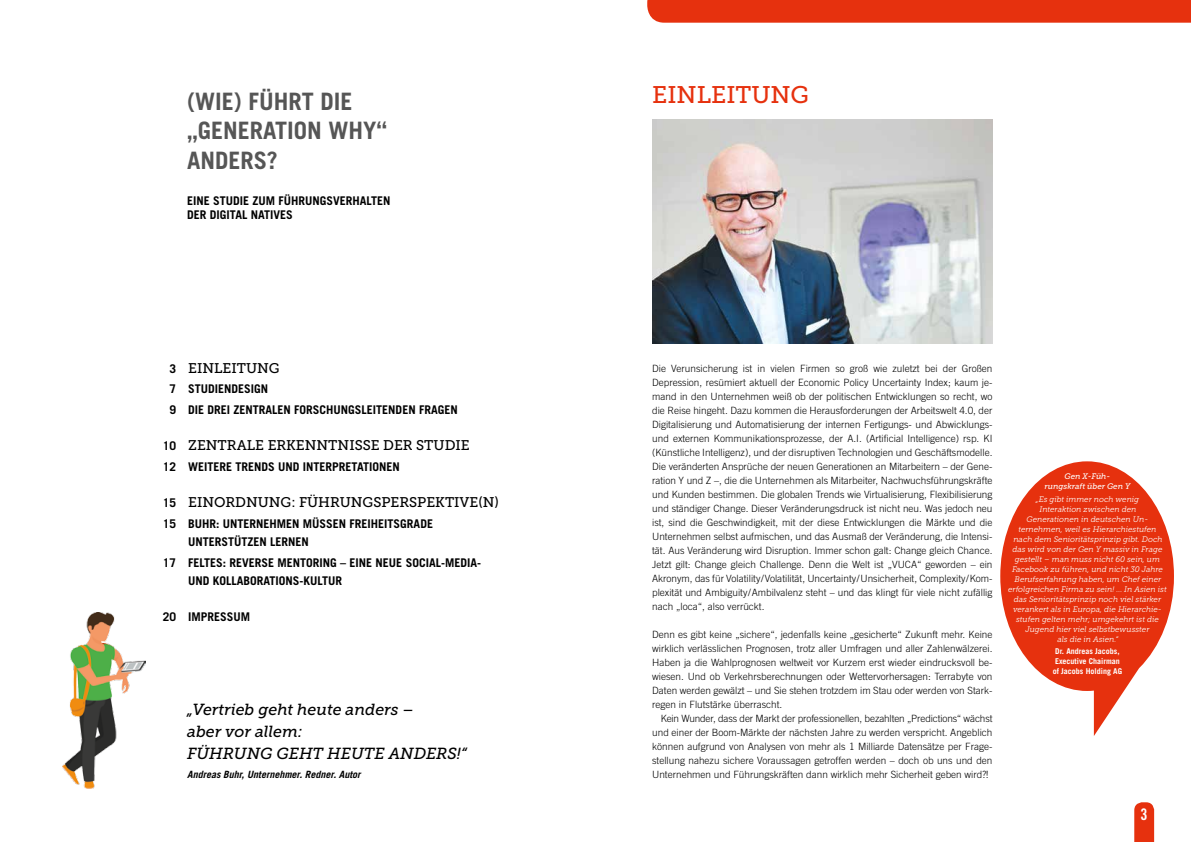
<style>
.page{position:relative;width:1191px;height:842px;background:#fff}
.page>*{position:absolute;margin:0;border:0;box-sizing:border-box;transform-origin:0 0}
.t1{font:700 24px/29.4px "Trade Gothic LT Std";color:#565656}
.t2{font:24px "Museo Slab 500";color:#e6310e}
.t3{font:italic 16px/22px "Museo Slab 500";color:#000}
.t4{font:16px "Trade Gothic LT Std Bd Cn 20";color:#fff}
.t5{font:14px "Museo Slab 500";color:#000}
.t6{font:700 12px/18px "Trade Gothic LT Std";color:#000}
.t7{font:300 10px/14px "Trade Gothic LT Std";color:#000;text-align:justify}
.t8{font:italic 700 10px "Trade Gothic LT Std";color:#000}
.t9{font:italic 8px/10px "Museo Slab 300";color:#fff;text-align:center}
.t10{font:700 8px/10px "Trade Gothic LT Std";color:#fff;text-align:center}
.t11{font:italic 8px/10px "Museo Slab 500";color:#fff;text-align:center}
.s1{font-family:"Trade Gothic LT Std";font-weight:700;font-size:12px}
</style>
<div class="page">
<svg style="left:1134px;top:802px;width:20px;height:40px"></svg>
<img style="left:652px;top:120px;width:340px;height:224px">
<div style="left:647px;top:0;width:544px;height:23px;background:#e6310e"></div>
<svg style="left:1000px;top:461px;width:174px;height:275px;fill:#e6310e"></svg>
<img style="left:62px;top:612px;width:84px;height:177px">
<h1 class="t1" style="left:187px;top:86px;width:202px">(WIE) FÜHRT DIE „GENERATION WHY“<br>ANDERS?</h1>
<p class="t6" style="left:187px;top:194px;width:205px;line-height:14px">EINE STUDIE ZUM FÜHRUNGSVERHALTEN<br>DER DIGITAL NATIVES</p>
<h3 class="t5" style="left:169px;top:360px;width:112px"><span class="s1">3</span> EINLEITUNG</h3>
<p class="t6" style="left:169px;top:378px;width:290px;line-height:20.8px">7 STUDIENDESIGN<br>9 DIE DREI ZENTRALEN FORSCHUNGSLEITENDEN FRAGEN</p>
<h3 class="t5" style="left:163px;top:438px;width:308px"><span class="s1">10</span> ZENTRALE ERKENNTNISSE DER STUDIE</h3>
<p class="t6" style="left:163px;top:458px;width:238px">12 WEITERE TRENDS UND INTERPRETATIONEN</p>
<h3 class="t5" style="left:163px;top:494px;width:338px"><span class="s1">15</span> EINORDNUNG: FÜHRUNGSPERSPEKTIVE(N)</h3>
<p class="t6" style="left:188px;top:514px;width:246px;text-indent:-25px">15 BUHR: UNTERNEHMEN MÜSSEN FREIHEITSGRADE<br>UNTERSTÜTZEN LERNEN</p>
<p class="t6" style="left:188px;top:553px;width:294px;text-indent:-25px">17 FELTES: REVERSE MENTORING – EINE NEUE SOCIAL-MEDIA-<br>UND KOLLABORATIONS-KULTUR</p>
<p class="t6" style="left:163px;top:607px;width:89px">20 IMPRESSUM</p>
<h2 class="t3" style="left:187px;top:698px;width:281px">„Vertrieb geht heute anders –<br>aber vor allem:<br>FÜHRUNG GEHT HEUTE ANDERS!“</h2>
<p class="t8" style="left:187px;top:768px;width:175px">Andreas Buhr, Unternehmer. Redner. Autor</p>
<h1 class="t2" style="left:652px;top:81px;width:158px">EINLEITUNG</h1>
<p class="t7" style="left:652px;top:361px;width:342px">Die Verunsicherung ist in vielen Firmen so groß wie zuletzt bei der Großen Depression, resümiert aktuell der Economic Policy Uncertainty Index; kaum je&shy;mand in den Unternehmen weiß ob der politischen Entwicklungen so recht, wo die Reise hingeht. Dazu kommen die Herausforderungen der Arbeitswelt 4.0, der Digitalisierung und Automatisierung der internen Fertigungs- und Abwicklungs&shy;und externen Kommunikationsprozesse, der A.I. (Artificial Intelligence) rsp. KI (Künstliche Intelligenz), und der disruptiven Technologien und Geschäftsmodelle.<br>Die veränderten Ansprüche der neuen Generationen an Mitarbeitern – der Gene&shy;ration Y und Z –, die die Unternehmen als Mitarbeiter, Nachwuchsführungskräfte und Kunden bestimmen. Die globalen Trends wie Virtualisierung, Flexibilisierung und ständiger Change. Dieser Veränderungsdruck ist nicht neu. Was jedoch neu ist, sind die Geschwindigkeit, mit der diese Entwicklungen die Märkte und die Unternehmen selbst aufmischen, und das Ausmaß der Veränderung, die Intensi&shy;tät. Aus Veränderung wird Disruption. Immer schon galt: Change gleich Chance.<br>Jetzt gilt: Change gleich Challenge. Denn die Welt ist „VUCA“ geworden – ein Akronym, das für Volatility/Volatilität, Uncertainty/Unsicherheit, Complexity/Kom&shy;plexität und Ambiguity/Ambilvalenz steht – und das klingt für viele nicht zufällig nach „loca“, also verrückt.</p>
<p class="t7" style="left:652px;top:627px;width:342px">Denn es gibt keine „sichere“, jedenfalls keine „gesicherte“ Zukunft mehr. Keine wirklich verlässlichen Prognosen, trotz aller Umfragen und aller Zahlenwälzerei.<br>Haben ja die Wahlprognosen weltweit vor Kurzem erst wieder eindrucksvoll be&shy;wiesen. Und ob Verkehrsberechnungen oder Wettervorhersagen: Terrabyte von Daten werden gewälzt – und Sie stehen trotzdem im Stau oder werden von Stark&shy;regen in Flutstärke überrascht.</p>
<p class="t7" style="left:652px;top:711px;width:342px;text-indent:8px">Kein Wunder, dass der Markt der professionellen, bezahlten „Predictions“ wächst und einer der Boom-Märkte der nächsten Jahre zu werden verspricht. Angeblich können aufgrund von Analysen von mehr als 1 Milliarde Datensätze per Frage&shy;stellung nahezu sichere Voraussagen getroffen werden – doch ob uns und den Unternehmen und Führungskräften dann wirklich mehr Sicherheit geben wird?!</p>
<p class="t11" style="left:1044px;top:471px;width:87px">Gen X-Füh&shy;rungskraft über Gen Y</p>
<p class="t9" style="left:1008px;top:494px;width:160px">„Es gibt immer noch wenig<br>Interaktion zwischen den<br>Generationen in deutschen Un&shy;ternehmen, weil es Hierarchiestufen nach dem Senioritätsprinzip gibt. Doch das wird von der Gen Y massiv in Frage gestellt – man muss nicht 60 sein, um Facebook zu führen, und nicht 30 Jahre Berufserfahrung haben, um Chef einer erfolgreichen Firma zu sein! ... In Asien ist das Senioritätsprinzip noch viel stärker verankert als in Europa, die Hierarchie&shy;stufen gelten mehr; umgekehrt ist die Jugend hier viel selbstbewusster<br>als die in Asien.“</p>
<p class="t10" style="left:1052px;top:646px;width:71px">Dr. Andreas Jacobs,<br>Executive Chairman of Jacobs Holding AG</p>
<h2 class="t4" style="left:1140px;top:804px;width:9px">3</h2>
</div>
